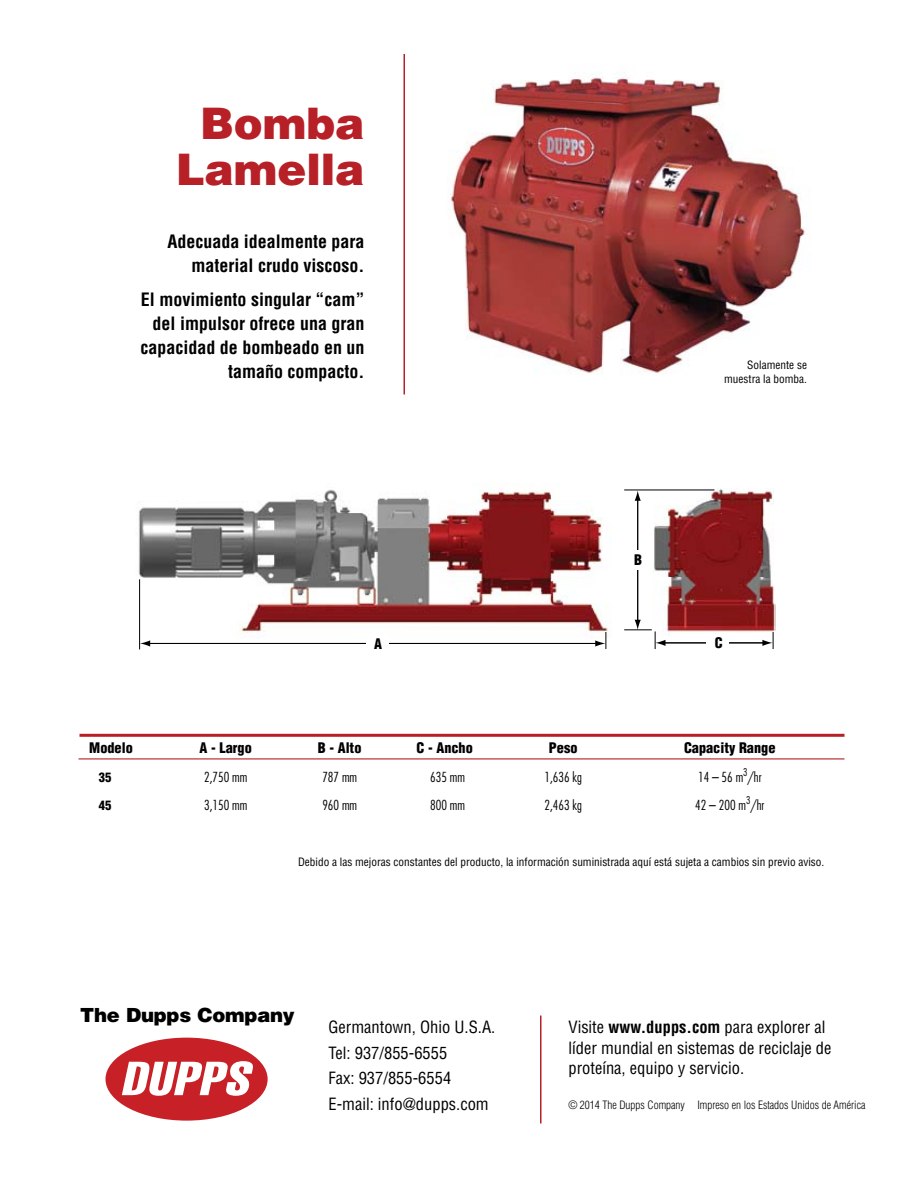
<style>
.page{position:relative;width:918px;height:1188px;background:#fff}
.page>*{position:absolute;margin:0;border:0;box-sizing:border-box;transform-origin:0 0}
.t1{font:900 43.5px/46.5px "Helvetica";color:#b72026;text-align:center}
.t2{font:900 19.5px "Helvetica";letter-spacing:-.01em;color:#000}
.t3{font:700 condensed 18px/24px "Helvetica";color:#000;text-align:right}
.t4{font:condensed 16.5px/25.5px "Helvetica";color:#000}
.t5{font:900 condensed 14.25px "Helvetica";color:#000}
.t6{font:300 condensed 13.5px "Futura";color:#000}
.t7{font:900 condensed 12.75px "Helvetica";color:#000}
.t8{font:condensed 11.25px/13.5px "Helvetica";color:#000;text-align:right}
.t9{font:300 condensed 11.25px "Helvetica";color:#000}
.s1{font-weight:700}
</style>
<div class="page">
<img style="left:449px;top:74px;width:358px;height:299px">
<img style="left:138px;top:489px;width:473px;height:161px">
<img style="left:653px;top:489px;width:122px;height:148px">
<hr style="left:148px;top:643px;width:449px;height:1px;background:#000">
<svg style="left:140px;top:640px;width:10px;height:7px"></svg>
<svg style="left:595px;top:632px;width:12px;height:17px"></svg>
<hr style="left:139px;top:579px;width:1px;height:70px;background:#000">
<hr style="left:663px;top:643px;width:101px;height:1px;background:#000">
<svg style="left:762px;top:632px;width:12px;height:17px"></svg>
<hr style="left:624px;top:490px;width:90px;height:1px;background:#000">
<hr style="left:637px;top:499px;width:1px;height:123px;background:#000">
<svg style="left:635px;top:490px;width:6px;height:11px"></svg>
<svg style="left:624px;top:620px;width:42px;height:29px"></svg>
<hr style="left:404px;top:54px;width:1px;height:340px;background:#b72026">
<svg style="left:106px;top:1038px;width:162px;height:82px"></svg>
<hr style="left:540px;top:1016px;width:2px;height:108px;background:#b72026">
<hr style="left:80px;top:734px;width:764px;height:3px;background:#b72026">
<hr style="left:79px;top:758px;width:765px;height:1px;background:#b72026">
<div style="left:366px;top:634px;width:22px;height:30px;background:#fff"></div>
<div style="left:626px;top:550px;width:22px;height:20px;background:#fff"></div>
<div style="left:706px;top:634px;width:23px;height:30px;background:#fff"></div>
<h1 class="t1" style="left:176px;top:99px;width:190px">Bomba<br>Lamella</h1>
<p class="t3" style="left:167px;top:229px;width:199px">Adecuada idealmente para material crudo viscoso.</p>
<p class="t3" style="left:141px;top:288px;width:225px">El movimiento singular “cam” del impulsor ofrece una gran capacidad de bombeado en un tamaño compacto.</p>
<p class="t5" style="left:374px;top:635px;width:9px">A</p>
<p class="t5" style="left:634px;top:551px;width:9px">B</p>
<p class="t8" style="left:724px;top:358px;width:84px">Solamente se muestra la bomba.</p>
<p class="t5" style="left:715px;top:634px;width:9px">C</p>
<p class="t5" style="left:89px;top:739px;width:45px">Modelo</p>
<p class="t5" style="left:200px;top:739px;width:54px">A - Largo</p>
<p class="t5" style="left:318px;top:739px;width:45px">B - Alto</p>
<p class="t5" style="left:417px;top:739px;width:58px">C - Ancho</p>
<p class="t5" style="left:549px;top:739px;width:30px">Peso</p>
<p class="t5" style="left:684px;top:739px;width:93px">Capacity Range</p>
<p class="t7" style="left:99px;top:769px;width:14px">35</p>
<p class="t6" style="left:204px;top:768px;width:45px">2,750 mm</p>
<p class="t6" style="left:322px;top:768px;width:36px">787 mm</p>
<p class="t6" style="left:430px;top:768px;width:36px">635 mm</p>
<p class="t6" style="left:544px;top:768px;width:39px">1,636 kg</p>
<p class="t6" style="left:698px;top:768px;width:65px">14 — 56 m<sup>3</sup>/hr</p>
<p class="t7" style="left:99px;top:798px;width:14px">45</p>
<p class="t6" style="left:204px;top:797px;width:45px">3,150 mm</p>
<p class="t6" style="left:322px;top:797px;width:36px">960 mm</p>
<p class="t6" style="left:430px;top:797px;width:36px">800 mm</p>
<p class="t6" style="left:544px;top:797px;width:39px">2,463 kg</p>
<p class="t6" style="left:695px;top:797px;width:70px">42 — 200 m<sup>3</sup>/hr</p>
<p class="t8" style="left:298px;top:855px;width:528px">Debido a las mejoras constantes del producto, la información suministrada aquí está sujeta a cambios sin previo aviso.</p>
<p class="t2" style="left:80px;top:1003px;width:216px">The Dupps Company</p>
<p class="t4" style="left:328px;top:1014px;width:168px">Germantown, Ohio U.S.A.<br>Tel: 937/855-6555<br>Fax: 937/855-6554<br>E-mail: info@dupps.com</p>
<p class="t4" style="left:568px;top:1017px;width:264px;line-height:20.2px">Visite <span class="s1">www.dupps.com</span> para explorer al líder mundial en sistemas de reciclaje de proteína, equipo y servicio.</p>
<p class="t9" style="left:568px;top:1098px;width:299px">© 2014 The Dupps Company Impreso en los Estados Unidos de América</p>
</div>
